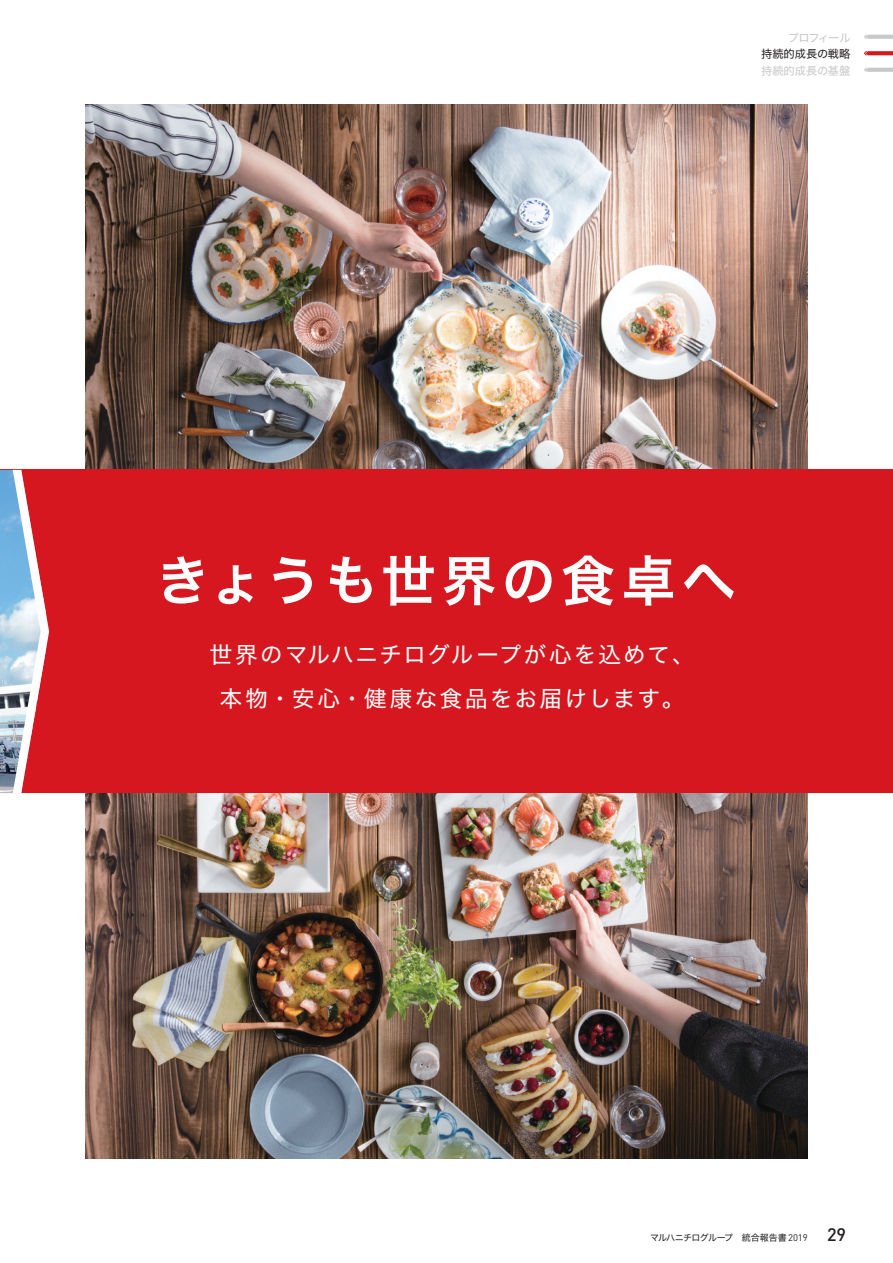
<style>
.page{position:relative;width:893px;height:1263px;background:#fff}
.page>*{position:absolute;margin:0;border:0;box-sizing:border-box;transform-origin:0 0}
.t1{font:54px "Hira Kaku Std N W6";letter-spacing:.1em;color:#fff}
.t2{font:22.5px/43.5px "Hira Kaku Std N W4";letter-spacing:.1em;color:#fff;text-align:center}
.t3{font:11.25px "Hira Kaku Std N W4";letter-spacing:-.015em;color:#c7c8ca}
.t4{font:11.25px "Hira Kaku Std N W4";color:#231f20}
.t5{font:9px "Hira Kaku Std N W4";letter-spacing:-.065em;color:#231f20}
.s1{font-family:"DIN Pro";font-size:9.6px}
.s2{font-family:"DIN Pro";font-weight:500;font-size:18px}
</style>
<div class="page">
<img style="left:85px;top:104px;width:723px;height:366px">
<img style="left:85px;top:793px;width:723px;height:366px">
<div style="left:0;top:470px;width:893px;height:323px;background:#d7171f"></div>
<img style="left:0;top:470px;width:13px;height:323px">
<svg style="left:13px;top:470px;width:36px;height:323px"></svg>
<svg style="left:864px;top:34px;width:29px;height:5px"></svg>
<svg style="left:864px;top:51px;width:29px;height:5px"></svg>
<svg style="left:864px;top:67px;width:29px;height:5px"></svg>
<p class="t3" style="left:788px;top:29px;width:65px">プロフィール</p>
<p class="t4" style="left:761px;top:45px;width:91px">持続的成長の戦略</p>
<p class="t3" style="left:761px;top:62px;width:91px">持続的成長の基盤</p>
<h1 class="t1" style="left:156px;top:539px;width:581px">きょうも世界の食卓へ</h1>
<p class="t2" style="left:210px;top:633px;width:486px">世界のマルハニチログループが心を込めて、本物・安心・健康な食品をお届けします。</p>
<p class="t5" style="left:650px;top:1230px;width:197px">マルハニチログループ　統合報告書<span class="s1">2019</span> <span class="s2">29</span></p>
</div>
